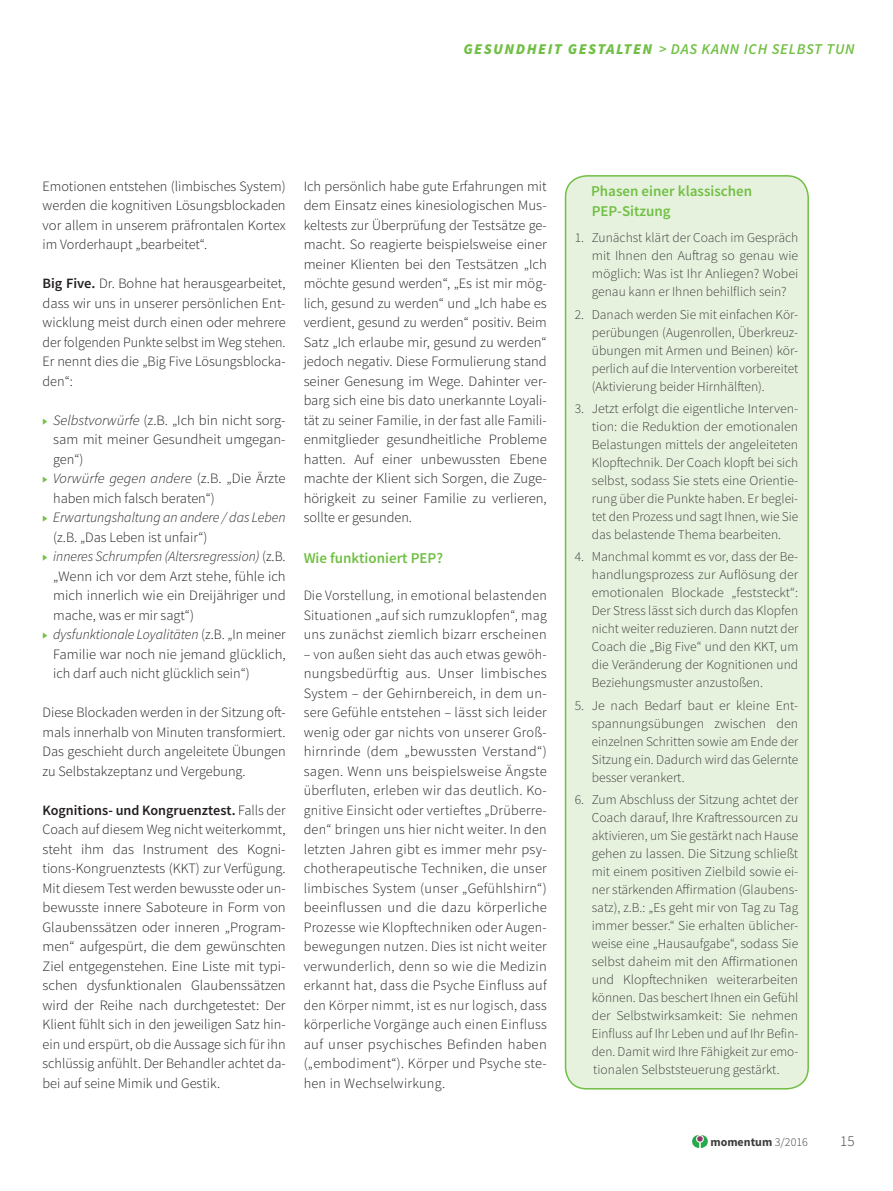
<style>
.page{position:relative;width:893px;height:1191px;background:#fff}
.page>*{position:absolute;margin:0;border:0;box-sizing:border-box;transform-origin:0 0}
.t1{font:600 15px/19.5px "Source Sans Pro";color:#71bf44}
.t2{font:italic 600 15px "Source Sans Pro";letter-spacing:.05em;color:#71bf44}
.t3{font:300 15px "Source Sans Pro";color:#3e3e3f}
.t4{font:300 14.25px/19.5px "Source Sans Pro";color:#231f20;text-align:justify}
.t5{font:italic 300 14.25px "Source Sans Pro";color:#231f20}
.t6{font:300 13.5px/18px "Source Sans Pro";color:#3e3e3f;text-align:justify}
.t7{font:700 12px "Source Sans Pro";color:#3e3e3f}
.s1{font-weight:900}
.s2{font-weight:600}
.s3{font-size:12px;color:#71bf44}
.s4{font-style:italic}
.s5{font-style:normal;font-size:12px;color:#71bf44}
.s6{font-style:normal}
.s7{font-weight:300}
</style>
<div class="page">
<img style="left:693px;top:1135px;width:15px;height:12px">
<div style="left:566px;top:176px;width:242px;height:912px;background:#e7f2de;border-radius:21px"></div>
<div style="left:565px;top:175px;width:244px;height:914px;border:2px solid #71bf44;border-radius:21px"></div>
<p class="t2" style="left:463px;top:40px;width:393px"><span class="s1">GESUNDHEIT GESTALTEN</span> &gt; DAS KANN ICH SELBST TUN</p>
<p class="t4" style="left:43px;top:176px;width:245px">Emotionen entstehen (limbisches System) werden die kognitiven Lösungsblockaden vor allem in unserem präfrontalen Kortex im Vorderhaupt „bearbeitet“.</p>
<p class="t4" style="left:43px;top:274px;width:245px"><span class="s2">Big Five.</span> Dr. Bohne hat herausgearbeitet, dass wir uns in unserer persönlichen Ent&shy;wicklung meist durch einen oder mehrere der folgenden Punkte selbst im Weg stehen.<br>Er nennt dies die „Big Five Lösungsblocka&shy;den“:</p>
<p class="t4" style="left:43px;top:410px;width:245px"><span class="s3">▶</span> <span class="s4">Selbstvorwürfe</span> (z.B. „Ich bin nicht sorg-</p>
<p class="t4" style="left:53px;top:430px;width:234px">sam mit meiner Gesundheit umgegan-</p>
<p class="t4" style="left:53px;top:449px;width:32px">gen“)</p>
<p class="t5" style="left:43px;top:470px;width:245px"><span class="s5">▶</span> Vorwürfe gegen andere <span class="s6">(z.B. „Die Ärzte</span></p>
<p class="t4" style="left:53px;top:488px;width:163px">haben mich falsch beraten“)</p>
<p class="t5" style="left:43px;top:509px;width:245px"><span class="s5">▶</span> Erwartungshaltung an andere / das Leben</p>
<p class="t4" style="left:53px;top:527px;width:156px">(z.B. „Das Leben ist unfair“)</p>
<p class="t5" style="left:43px;top:548px;width:245px"><span class="s5">▶</span> inneres Schrumpfen (Altersregression) <span class="s6">(z.B.</span></p>
<p class="t4" style="left:53px;top:566px;width:234px">„Wenn ich vor dem Arzt stehe, fühle ich</p>
<p class="t4" style="left:53px;top:586px;width:234px">mich innerlich wie ein Dreijähriger und</p>
<p class="t4" style="left:53px;top:605px;width:142px">mache, was er mir sagt“)</p>
<p class="t5" style="left:43px;top:626px;width:245px"><span class="s5">▶</span> dysfunktionale Loyalitäten <span class="s6">(z.B. „In meiner</span></p>
<p class="t4" style="left:53px;top:644px;width:234px">Familie war noch nie jemand glücklich,</p>
<p class="t4" style="left:53px;top:664px;width:198px">ich darf auch nicht glücklich sein“)</p>
<p class="t4" style="left:43px;top:703px;width:245px">Diese Blockaden werden in der Sitzung oft&shy;mals innerhalb von Minuten transformiert.<br>Das geschieht durch angeleitete Übungen zu Selbstakzeptanz und Vergebung.</p>
<p class="t4" style="left:43px;top:800px;width:245px"><span class="s2">Kognitions- und Kongruenztest.</span> Falls der Coach auf diesem Weg nicht weiterkommt, steht ihm das Instrument des Kogni&shy;tions-Kongruenztests (KKT) zur Verfügung.<br>Mit diesem Test werden bewusste oder un&shy;bewusste innere Saboteure in Form von Glaubenssätzen oder inneren „Program&shy;men“ aufgespürt, die dem gewünschten Ziel entgegenstehen. Eine Liste mit typi&shy;schen dysfunktionalen Glaubenssätzen wird der Reihe nach durchgetestet: Der Klient fühlt sich in den jeweiligen Satz hin&shy;ein und erspürt, ob die Aussage sich für ihn schlüssig anfühlt. Der Behandler achtet da&shy;bei auf seine Mimik und Gestik.</p>
<p class="t4" style="left:304px;top:176px;width:245px">Ich persönlich habe gute Erfahrungen mit dem Einsatz eines kinesiologischen Mus&shy;keltests zur Überprüfung der Testsätze ge&shy;macht. So reagierte beispielsweise einer meiner Klienten bei den Testsätzen „Ich möchte gesund werden“, „Es ist mir mög&shy;lich, gesund zu werden“ und „Ich habe es verdient, gesund zu werden“ positiv. Beim Satz „Ich erlaube mir, gesund zu werden“ jedoch negativ. Diese Formulierung stand seiner Genesung im Wege. Dahinter ver&shy;barg sich eine bis dato unerkannte Loyali&shy;tät zu seiner Familie, in der fast alle Famili&shy;enmitglieder gesundheitliche Probleme hatten. Auf einer unbewussten Ebene machte der Klient sich Sorgen, die Zuge&shy;hörigkeit zu seiner Familie zu verlieren, sollte er gesunden.</p>
<p class="t1" style="left:304px;top:549px;width:141px">Wie funktioniert PEP?</p>
<p class="t4" style="left:304px;top:586px;width:245px">Die Vorstellung, in emotional belastenden Situationen „auf sich rumzuklopfen“, mag uns zunächst ziemlich bizarr erscheinen</p>
<p class="t4" style="left:304px;top:644px;width:245px">– von außen sieht das auch etwas gewöh&shy;nungsbedürftig aus. Unser limbisches System – der Gehirnbereich, in dem un&shy;sere Gefühle entstehen – lässt sich leider wenig oder gar nichts von unserer Groß&shy;hirnrinde (dem „bewussten Verstand“) sagen. Wenn uns beispielsweise Ängste überfluten, erleben wir das deutlich. Ko&shy;gnitive Einsicht oder vertieftes „Drüberre&shy;den“ bringen uns hier nicht weiter. In den letzten Jahren gibt es immer mehr psy&shy;chotherapeutische Techniken, die unser limbisches System (unser „Gefühlshirn“) beeinflussen und die dazu körperliche Prozesse wie Klopftechniken oder Augen&shy;bewegungen nutzen. Dies ist nicht weiter verwunderlich, denn so wie die Medizin erkannt hat, dass die Psyche Einfluss auf den Körper nimmt, ist es nur logisch, dass körperliche Vorgänge auch einen Einfluss auf unser psychisches Befinden haben („embodiment“). Körper und Psyche ste&shy;hen in Wechselwirkung.</p>
<p class="t1" style="left:591px;top:182px;width:163px">Phasen einer klassischen<br>PEP-Sitzung</p>
<p class="t6" style="left:592px;top:229px;width:208px;text-indent:-17px">1. Zunächst klärt der Coach im Gespräch mit Ihnen den Auftrag so genau wie möglich: Was ist Ihr Anliegen? Wobei genau kann er Ihnen behilflich sein?</p>
<p class="t6" style="left:592px;top:305px;width:208px;text-indent:-17px">2. Danach werden Sie mit einfachen Kör&shy;perübungen (Augenrollen, Überkreuz&shy;übungen mit Armen und Beinen) kör&shy;perlich auf die Intervention vorbereitet (Aktivierung beider Hirnhälften).</p>
<p class="t6" style="left:592px;top:399px;width:208px;text-indent:-17px">3. Jetzt erfolgt die eigentliche Interven&shy;tion: die Reduktion der emotionalen Belastungen mittels der angeleiteten Klopftechnik. Der Coach klopft bei sich selbst, sodass Sie stets eine Orientie&shy;rung über die Punkte haben. Er beglei&shy;tet den Prozess und sagt Ihnen, wie Sie das belastende Thema bearbeiten.</p>
<p class="t6" style="left:592px;top:548px;width:208px;text-indent:-17px">4. Manchmal kommt es vor, dass der Be&shy;handlungsprozess zur Auflösung der emotionalen Blockade „feststeckt“:<br>Der Stress lässt sich durch das Klopfen nicht weiter reduzieren. Dann nutzt der Coach die „Big Five“ und den KKT, um die Veränderung der Kognitionen und Beziehungsmuster anzustoßen.</p>
<p class="t6" style="left:592px;top:696px;width:208px;text-indent:-17px">5. Je nach Bedarf baut er kleine Ent&shy;spannungsübungen zwischen den einzelnen Schritten sowie am Ende der Sitzung ein. Dadurch wird das Gelernte besser verankert.</p>
<p class="t6" style="left:592px;top:790px;width:208px;text-indent:-17px">6. Zum Abschluss der Sitzung achtet der Coach darauf, Ihre Kraftressourcen zu aktivieren, um Sie gestärkt nach Hause gehen zu lassen. Die Sitzung schließt mit einem positiven Zielbild sowie ei&shy;ner stärkenden Affirmation (Glaubens&shy;satz), z.B.: „Es geht mir von Tag zu Tag immer besser.“ Sie erhalten üblicher&shy;weise eine „Hausaufgabe“, sodass Sie selbst daheim mit den Affirmationen und Klopftechniken weiterarbeiten können. Das beschert Ihnen ein Gefühl der Selbstwirksamkeit: Sie nehmen Einfluss auf Ihr Leben und auf Ihr Befin&shy;den. Damit wird Ihre Fähigkeit zur emo&shy;tionalen Selbststeuerung gestärkt.</p>
<p class="t7" style="left:710px;top:1134px;width:99px">momentum <span class="s7">3/2016</span></p>
<p class="t3" style="left:840px;top:1132px;width:16px">15</p>
</div>
